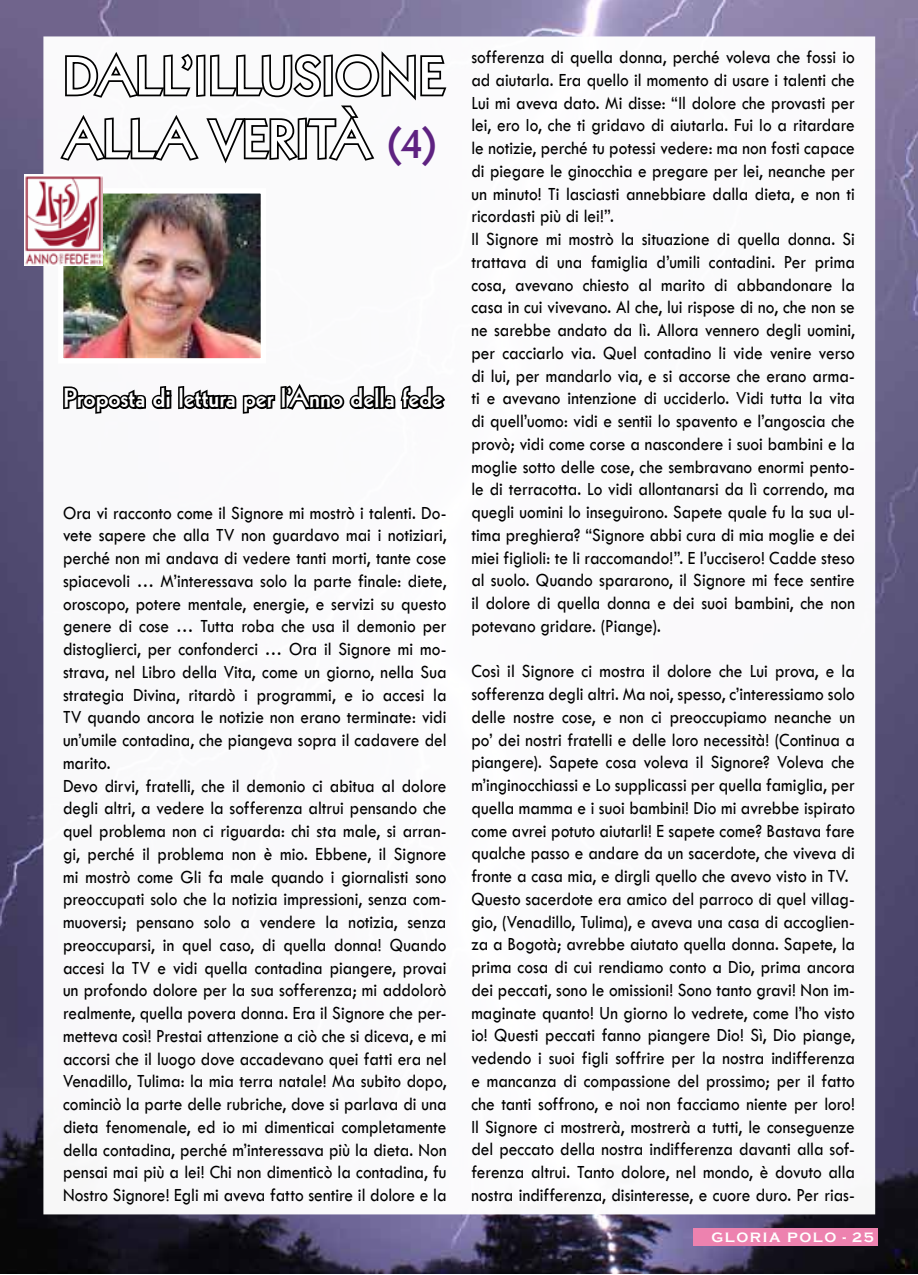
<style>
.page{position:relative;width:918px;height:1275px;background:#fff}
.page>*{position:absolute;margin:0;border:0;box-sizing:border-box;transform-origin:0 0}
.t1{font:52.5px/63px "Geometric 231 BT Bold C";letter-spacing:-.005em;color:#fff}
.t2{font:26.25px "Geometric 231 BT Bold C";color:#fff}
.t3{font:19.25px/22.8px "Tw Cen";color:#000;scale:.9 1}
.t4{font:700 14px "Copperplate Gothic";letter-spacing:.115em;color:#fff}
.s1{font-size:43.75px;color:#5e2281}
</style>
<div class="page">
<img style="left:0;top:0;width:918px;height:1273px">
<div style="left:43px;top:36px;width:832px;height:1178px;background:#fff;border:2px solid #fff"></div>
<svg style="left:60px;top:51px;width:387px;height:113px"></svg>
<img style="left:64px;top:194px;width:196px;height:164px">
<div style="left:58px;top:188px;width:208px;height:176px;border:5px solid #fff"></div>
<svg style="left:63px;top:386px;width:108px;height:28px"></svg>
<div style="left:178px;top:386px;width:6px;height:23px;border:4px solid #000"></div>
<svg style="left:180px;top:383px;width:266px;height:31px"></svg>
<img style="left:25px;top:174px;width:77px;height:92px">
<div style="left:693px;top:1229px;width:184px;height:17px;background:#ed82af"></div>
<h1 class="t1" style="left:63px;top:43px;width:382px">DALL’ILLUSIONE<br>ALLA VERITà <span class="s1">(4)</span></h1>
<h2 class="t2" style="left:63px;top:380px;width:381px">Proposta di lettura per l’Anno della fede</h2>
<p class="t3" style="left:63px;top:501px;width:428px">Ora vi racconto come il Signore mi mostrò i talenti. Do&shy;vete sapere che alla TV non guardavo mai i notiziari, perché non mi andava di vedere tanti morti, tante cose spiacevoli … M’interessava solo la parte finale: diete, oroscopo, potere mentale, energie, e servizi su questo genere di cose … Tutta roba che usa il demonio per distoglierci, per confonderci … Ora il Signore mi mo&shy;strava, nel Libro della Vita, come un giorno, nella Sua strategia Divina, ritardò i programmi, e io accesi la TV quando ancora le notizie non erano terminate: vidi un’umile contadina, che piangeva sopra il cadavere del marito.<br>Devo dirvi, fratelli, che il demonio ci abitua al dolore degli altri, a vedere la sofferenza altrui pensando che quel problema non ci riguarda: chi sta male, si arran&shy;gi, perché il problema non è mio. Ebbene, il Signore mi mostrò come Gli fa male quando i giornalisti sono preoccupati solo che la notizia impressioni, senza com&shy;muoversi; pensano solo a vendere la notizia, senza preoccuparsi, in quel caso, di quella donna! Quando accesi la TV e vidi quella contadina piangere, provai un profondo dolore per la sua sofferenza; mi addolorò realmente, quella povera donna. Era il Signore che per&shy;metteva così! Prestai attenzione a ciò che si diceva, e mi accorsi che il luogo dove accadevano quei fatti era nel Venadillo, Tulima: la mia terra natale! Ma subito dopo, cominciò la parte delle rubriche, dove si parlava di una dieta fenomenale, ed io mi dimenticai completamente della contadina, perché m’interessava più la dieta. Non pensai mai più a lei! Chi non dimenticò la contadina, fu Nostro Signore! Egli mi aveva fatto sentire il dolore e la</p>
<p class="t3" style="left:471px;top:45px;width:428px">sofferenza di quella donna, perché voleva che fossi io ad aiutarla. Era quello il momento di usare i talenti che Lui mi aveva dato. Mi disse: “Il dolore che provasti per lei, ero Io, che ti gridavo di aiutarla. Fui Io a ritardare le notizie, perché tu potessi vedere: ma non fosti capace di piegare le ginocchia e pregare per lei, neanche per un minuto! Ti lasciasti annebbiare dalla dieta, e non ti ricordasti più di lei!”.<br>Il Signore mi mostrò la situazione di quella donna. Si trattava di una famiglia d’umili contadini. Per prima cosa, avevano chiesto al marito di abbandonare la casa in cui vivevano. Al che, lui rispose di no, che non se ne sarebbe andato da lì. Allora vennero degli uomini, per cacciarlo via. Quel contadino li vide venire verso di lui, per mandarlo via, e si accorse che erano arma&shy;ti e avevano intenzione di ucciderlo. Vidi tutta la vita di quell’uomo: vidi e sentii lo spavento e l’angoscia che provò; vidi come corse a nascondere i suoi bambini e la moglie sotto delle cose, che sembravano enormi pento&shy;le di terracotta. Lo vidi allontanarsi da lì correndo, ma quegli uomini lo inseguirono. Sapete quale fu la sua ul&shy;tima preghiera? “Signore abbi cura di mia moglie e dei miei figlioli: te li raccomando!”. E l’uccisero! Cadde steso al suolo. Quando spararono, il Signore mi fece sentire il dolore di quella donna e dei suoi bambini, che non potevano gridare. (Piange).</p>
<p class="t3" style="left:471px;top:660px;width:428px">Così il Signore ci mostra il dolore che Lui prova, e la sofferenza degli altri. Ma noi, spesso, c’interessiamo solo delle nostre cose, e non ci preoccupiamo neanche un po’ dei nostri fratelli e delle loro necessità! (Continua a piangere). Sapete cosa voleva il Signore? Voleva che m’inginocchiassi e Lo supplicassi per quella famiglia, per quella mamma e i suoi bambini! Dio mi avrebbe ispirato come avrei potuto aiutarli! E sapete come? Bastava fare qualche passo e andare da un sacerdote, che viveva di fronte a casa mia, e dirgli quello che avevo visto in TV.<br>Questo sacerdote era amico del parroco di quel villag&shy;gio, (Venadillo, Tulima), e aveva una casa di accoglien&shy;za a Bogotà; avrebbe aiutato quella donna. Sapete, la prima cosa di cui rendiamo conto a Dio, prima ancora dei peccati, sono le omissioni! Sono tanto gravi! Non im&shy;maginate quanto! Un giorno lo vedrete, come l’ho visto io! Questi peccati fanno piangere Dio! Sì, Dio piange, vedendo i suoi figli soffrire per la nostra indifferenza e mancanza di compassione del prossimo; per il fatto che tanti soffrono, e noi non facciamo niente per loro!<br>Il Signore ci mostrerà, mostrerà a tutti, le conseguenze del peccato della nostra indifferenza davanti alla sof&shy;ferenza altrui. Tanto dolore, nel mondo, è dovuto alla nostra indifferenza, disinteresse, e cuore duro. Per rias-</p>
<p class="t4" style="left:711px;top:1229px;width:164px">GLORIA POLO - 25</p>
</div>
